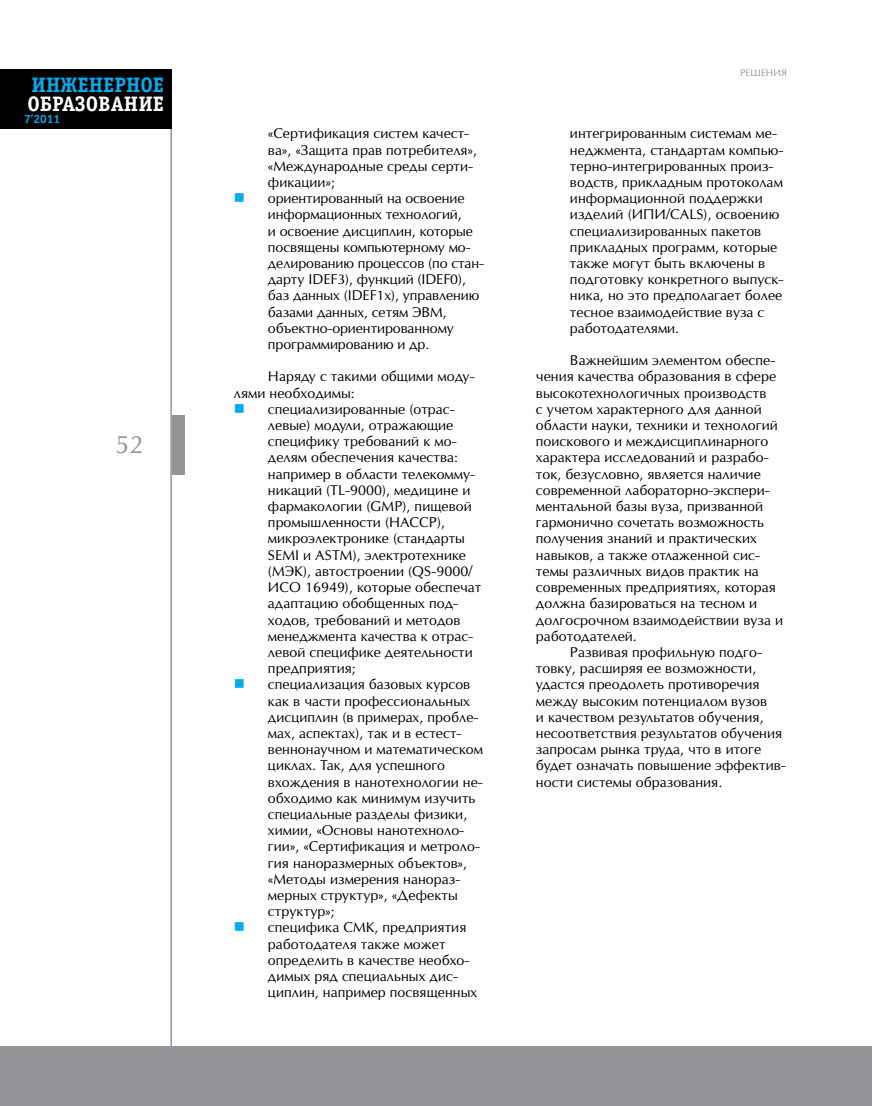
<style>
.page{position:relative;width:872px;height:1106px;background:#fff}
.page>*{position:absolute;margin:0;border:0;box-sizing:border-box;transform-origin:0 0}
.t1{font:24px "Opium New";color:#939598}
.t2{font:700 21px "Officina Serif C";color:#fff}
.t3{font:700 21px "Officina Serif C";color:#00adef}
.t4{font:15px "Wingdings";color:#00adef}
.t5{font:13.5px/16.2px "Opium New";letter-spacing:.005em;color:#000}
.t6{font:700 12px "Officina Sans C";color:#00adef}
.t7{font:9px "Opium New";color:#939598}
</style>
<div class="page">
<hr style="left:170px;top:69px;width:2px;height:1037px;background:#939598">
<div style="left:0;top:1046px;width:872px;height:60px;background:#939598"></div>
<div style="left:0;top:69px;width:172px;height:60px;background:#000"></div>
<div style="left:172px;top:415px;width:12px;height:60px;background:#939598"></div>
<h2 class="t3" style="left:32px;top:73px;width:134px">ИНЖЕНЕРНОЕ</h2>
<h2 class="t2" style="left:28px;top:91px;width:138px">ОБРАЗОВАНИЕ</h2>
<p class="t6" style="left:24px;top:113px;width:38px">7’2011</p>
<h1 class="t1" style="left:115px;top:429px;width:30px">52</h1>
<p class="t5" style="left:268px;top:125px;width:217px">«Сертификация систем качест&shy;ва», «Защита прав потребителя», «Международные среды серти&shy;фикации»;<br>ориентированный на освоение информационных технологий,<br>и освоение дисциплин, которые посвящены компьютерному мо&shy;делированию процессов (по стан&shy;дарту IDEF3), функций (IDEF0), баз данных (IDEF1x), управлению базами данных, сетям ЭВ М, объектно-ориентированному программированию и др.</p>
<p class="t5" style="left:234px;top:368px;width:242px;text-indent:34px">Н аряду с такими общими моду&shy;лями необходимы:</p>
<p class="t5" style="left:268px;top:401px;width:209px">специализированные (отрас&shy;левые) модули, отражающие специфику требований к мо&shy;делям обеспечения качества: например в области телекомму&shy;никаций (ТL-9000), медицине и фармакологии (GMP), пищевой промышленности (HACCP), микроэлектронике (стандарты<br>SEMI и ASTM), электротехнике (МЭК), автостроении (QS-9000/<br>ИСО</p>
<p class="t4" style="left:234px;top:190px;width:13px">■</p>
<p class="t4" style="left:234px;top:400px;width:13px">■</p>
<p class="t5" style="left:268px;top:579px;width:216px;text-indent:37px">16949), которые обеспечат адаптацию обобщенных под&shy;ходов, требований и методов менеджмента качества к отрас&shy;левой специфике деятельности предприятия;<br>специализация базовых курсов как в части профессиональных дисциплин (в примерах, пробле&shy;мах, аспектах), так и в естест&shy;веннонаучном и математическом циклах. Так, для успешного вхождения в нанотехнологии не&shy;обходимо как минимум изучить специальные разделы физики, химии, «Основы нанотехноло&shy;гии», «Сертификация и метроло&shy;гия наноразмерных объектов», «Методы измерения нанораз&shy;мерных структур», «Дефекты структур»;<br>специфика СМК, предприятия работодателя также может определить в качестве необхо&shy;димых ряд специальных дис&shy;циплин, например посвященных</p>
<p class="t4" style="left:234px;top:676px;width:13px">■</p>
<p class="t4" style="left:234px;top:919px;width:13px">■</p>
<p class="t7" style="left:740px;top:67px;width:28px">РЕШЕНИЯ</p>
<p class="t5" style="left:570px;top:125px;width:215px">интегрированным системам ме&shy;неджмента, стандартам компью&shy;терно-интегрированных произ&shy;водств, прикладным протоколам информационной поддержки изделий (И ПИ/CALS), освоению специализированных пакетов прикладных программ, которые также могут быть включены в подготовку конкретного выпуск&shy;ника, но это предполагает более тесное взаимодействие вуза с работодателями.</p>
<p class="t5" style="left:570px;top:352px;width:207px">В ажнейшим элементом обеспе-</p>
<p class="t5" style="left:536px;top:368px;width:242px">чения качества образования в сфере</p>
<p class="t5" style="left:536px;top:384px;width:232px">высокотехнологичных производств</p>
<p class="t5" style="left:536px;top:401px;width:227px">с учетом характерного для данной</p>
<p class="t5" style="left:536px;top:417px;width:243px">области науки, техники и технологий</p>
<p class="t5" style="left:536px;top:433px;width:234px">поискового и междисциплинарного</p>
<p class="t5" style="left:536px;top:449px;width:234px">характера исследований и разрабо-</p>
<p class="t5" style="left:536px;top:465px;width:226px">ток, безусловно, является наличие</p>
<p class="t5" style="left:536px;top:482px;width:235px">современной лабораторно-экспери-</p>
<p class="t5" style="left:536px;top:498px;width:229px">ментальной базы вуза, призванной</p>
<p class="t5" style="left:536px;top:514px;width:230px">гармонично сочетать возможность</p>
<p class="t5" style="left:536px;top:530px;width:222px">получения знаний и практических</p>
<p class="t5" style="left:536px;top:546px;width:225px">навыков, а также отлаженной сис-</p>
<p class="t5" style="left:536px;top:563px;width:224px">темы различных видов практик на</p>
<p class="t5" style="left:536px;top:579px;width:241px">современных предприятиях, которая</p>
<p class="t5" style="left:536px;top:595px;width:223px">должна базироваться на тесном и</p>
<p class="t5" style="left:536px;top:611px;width:249px">долгосрочном взаимодействии вуза и</p>
<p class="t5" style="left:536px;top:627px;width:102px">работодателей.</p>
<p class="t5" style="left:570px;top:644px;width:193px">Развивая профильную подго-</p>
<p class="t5" style="left:536px;top:660px;width:222px">товку, расширяя ее возможности,</p>
<p class="t5" style="left:536px;top:676px;width:225px">удастся преодолеть противоречия</p>
<p class="t5" style="left:536px;top:692px;width:233px">между высоким потенциалом вузов</p>
<p class="t5" style="left:536px;top:708px;width:229px">и качеством результатов обучения,</p>
<p class="t5" style="left:536px;top:725px;width:248px">несоответствия результатов обучения</p>
<p class="t5" style="left:536px;top:741px;width:227px">запросам рынка труда, что в итоге</p>
<p class="t5" style="left:536px;top:757px;width:251px">будет означать повышение эффектив-</p>
<p class="t5" style="left:536px;top:773px;width:188px">ности системы образования.</p>
</div>
